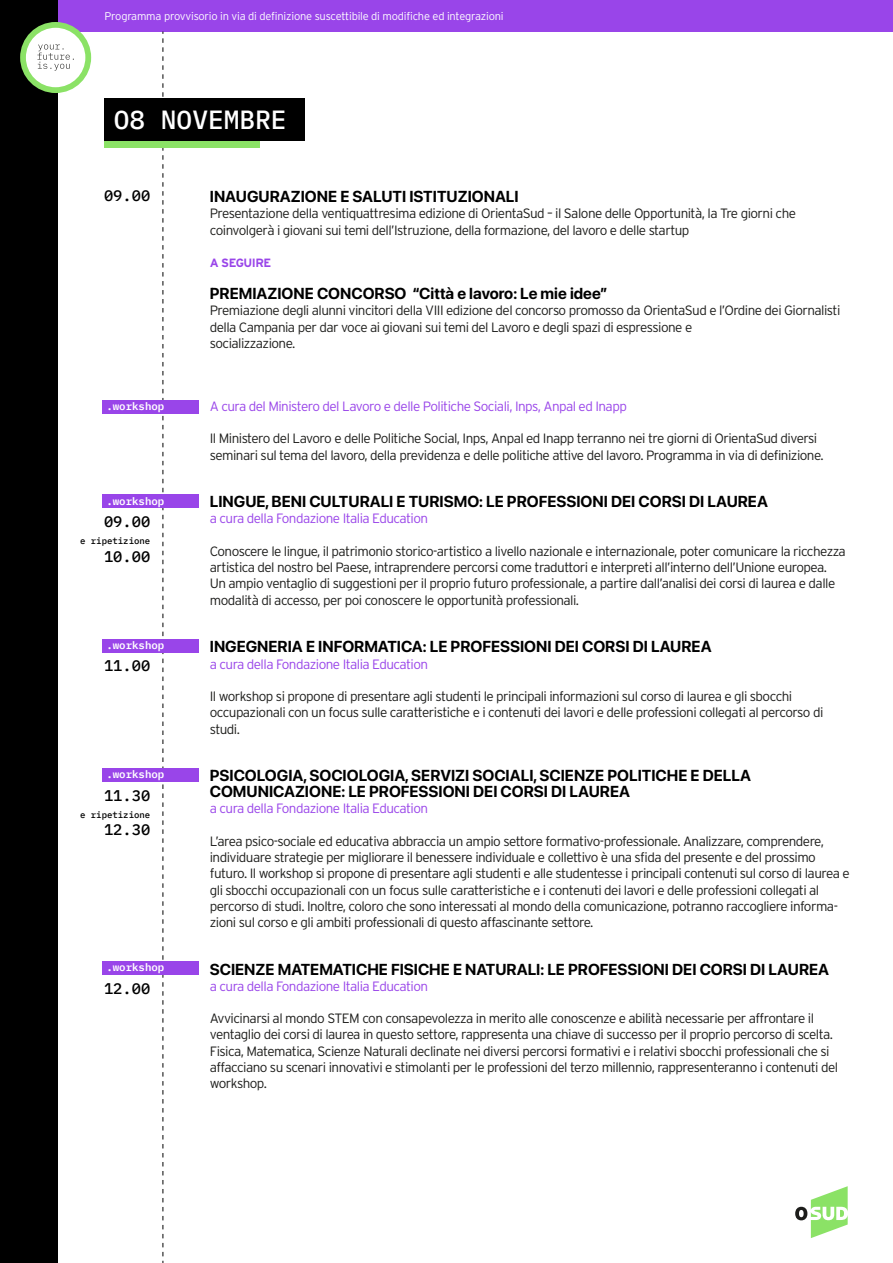
<style>
.page{position:relative;width:893px;height:1263px;background:#fff}
.page>*{position:absolute;margin:0;border:0;box-sizing:border-box;transform-origin:0 0}
.t1{font:500 26.25px "IBM Plex Mono";color:#fff}
.t2{font:15.75px/15.8px "SF Pro";color:#000}
.t3{font:500 15.45px "IBM Plex Mono";color:#000}
.t4{font:300 13.5px/16.2px "Interstate";letter-spacing:-.04em;color:#1d1d1b}
.t5{font:300 13.5px "Interstate";letter-spacing:-.04em;color:#9945e9}
.t6{font:700 12px "Interstate";letter-spacing:-.04em;color:#9945e9}
.t7{font:300 11.1px "Interstate";letter-spacing:-.02em;color:#fff}
.t8{font:600 10.8px "IBM Plex Mono";color:#fff}
.t9{font:500 9px "IBM Plex Mono";color:#000}
</style>
<div class="page">
<div style="left:55px;top:0;width:838px;height:32px;background:#9945e9"></div>
<div style="left:0;top:0;width:57px;height:1263px;background:#000"></div>
<svg style="left:163px;top:32px;width:1px;height:1231px"></svg>
<div style="left:102px;top:494px;width:97px;height:14px;background:#9945e9"></div>
<div style="left:102px;top:400px;width:97px;height:14px;background:#9945e9"></div>
<svg style="left:20px;top:22px;width:71px;height:71px"></svg>
<div style="left:26px;top:28px;width:59px;height:59px;background:#fff;border-radius:50%"></div>
<svg style="left:37px;top:44px;width:37px;height:27px"></svg>
<div style="left:102px;top:768px;width:97px;height:14px;background:#9945e9"></div>
<div style="left:102px;top:639px;width:97px;height:13px;background:#9945e9"></div>
<div style="left:102px;top:961px;width:97px;height:14px;background:#9945e9"></div>
<svg style="left:795px;top:1186px;width:53px;height:52px"></svg>
<div style="left:104px;top:99px;width:200px;height:42px;background:#000"></div>
<div style="left:104px;top:141px;width:155px;height:7px;background:#8be266"></div>
<p class="t7" style="left:105px;top:10px;width:401px">Programma provvisorio in via di definizione suscettibile di modifiche ed integrazioni</p>
<h1 class="t1" style="left:114px;top:99px;width:175px">08 NOVEMBRE</h1>
<p class="t3" style="left:104px;top:184px;width:48px">09.00</p>
<p class="t8" style="left:106px;top:398px;width:60px">.workshop</p>
<p class="t8" style="left:106px;top:492px;width:60px">.workshop</p>
<p class="t3" style="left:104px;top:510px;width:48px">09.00</p>
<p class="t9" style="left:80px;top:534px;width:72px">e ripetizione</p>
<p class="t3" style="left:104px;top:544px;width:48px">10.00</p>
<p class="t8" style="left:106px;top:636px;width:60px">.workshop</p>
<p class="t3" style="left:104px;top:654px;width:48px">11.00</p>
<p class="t8" style="left:106px;top:766px;width:60px">.workshop</p>
<p class="t3" style="left:104px;top:783px;width:48px">11.30</p>
<p class="t9" style="left:80px;top:808px;width:72px">e ripetizione</p>
<p class="t3" style="left:104px;top:818px;width:48px">12.30</p>
<p class="t8" style="left:106px;top:959px;width:60px">.workshop</p>
<p class="t3" style="left:104px;top:976px;width:48px">12.00</p>
<p class="t2" style="left:210px;top:189px;width:310px">INAUGURAZIONE E SALUTI ISTITUZIONALI</p>
<p class="t4" style="left:210px;top:205px;width:588px">Presentazione della ventiquattresima edizione di OrientaSud – il Salone delle Opportunità, la Tre giorni che coinvolgerà i giovani sui temi dell’Istruzione, della formazione, del lavoro e delle startup</p>
<p class="t6" style="left:210px;top:256px;width:63px">A SEGUIRE</p>
<p class="t2" style="left:210px;top:286px;width:399px">PREMIAZIONE CONCORSO “Città e lavoro: Le mie idee”</p>
<p class="t4" style="left:210px;top:302px;width:632px">Premiazione degli alunni vincitori della VIII edizione del concorso promosso da OrientaSud e l’Ordine dei Giornalisti della Campania per dar voce ai giovani sui temi del Lavoro e degli spazi di espressione e<br>socializzazione.</p>
<p class="t5" style="left:210px;top:399px;width:419px">A cura del Ministero del Lavoro e delle Politiche Sociali, Inps, Anpal ed Inapp</p>
<p class="t4" style="left:210px;top:430px;width:615px">Il Ministero del Lavoro e delle Politiche Social, Inps, Anpal ed Inapp terranno nei tre giorni di OrientaSud diversi seminari sul tema del lavoro, della previdenza e delle politiche attive del lavoro. Programma in via di definizione.</p>
<p class="t2" style="left:210px;top:494px;width:560px">LINGUE, BENI CULTURALI E TURISMO: LE PROFESSIONI DEI CORSI DI LAUREA</p>
<p class="t5" style="left:210px;top:511px;width:220px">a cura della Fondazione Italia Education</p>
<p class="t4" style="left:210px;top:543px;width:638px">Conoscere le lingue, il patrimonio storico-artistico a livello nazionale e internazionale, poter comunicare la ricchezza artistica del nostro bel Paese, intraprendere percorsi come traduttori e interpreti all’interno dell’Unione europea.<br>Un ampio ventaglio di suggestioni per il proprio futuro professionale, a partire dall’analisi dei corsi di laurea e dalle modalità di accesso, per poi conoscere le opportunità professionali.</p>
<p class="t2" style="left:210px;top:639px;width:503px">INGEGNERIA E INFORMATICA: LE PROFESSIONI DEI CORSI DI LAUREA</p>
<p class="t5" style="left:210px;top:656px;width:220px">a cura della Fondazione Italia Education</p>
<p class="t4" style="left:210px;top:688px;width:615px">Il workshop si propone di presentare agli studenti le principali informazioni sul corso di laurea e gli sbocchi occupazionali con un focus sulle caratteristiche e i contenuti dei lavori e delle professioni collegati al percorso di studi.</p>
<p class="t2" style="left:210px;top:768px;width:543px">PSICOLOGIA, SOCIOLOGIA, SERVIZI SOCIALI, SCIENZE POLITICHE E DELLA<br>COMUNICAZIONE: LE PROFESSIONI DEI CORSI DI LAUREA</p>
<p class="t5" style="left:210px;top:801px;width:220px">a cura della Fondazione Italia Education</p>
<p class="t4" style="left:210px;top:833px;width:641px">L’area psico-sociale ed educativa abbraccia un ampio settore formativo-professionale. Analizzare, comprendere, individuare strategie per migliorare il benessere individuale e collettivo è una sfida del presente e del prossimo futuro. Il workshop si propone di presentare agli studenti e alle studentesse i principali contenuti sul corso di laurea e gli sbocchi occupazionali con un focus sulle caratteristiche e i contenuti dei lavori e delle professioni collegati al percorso di studi. Inoltre, coloro che sono interessati al mondo della comunicazione, potranno raccogliere informa&shy;zioni sul corso e gli ambiti professionali di questo affascinante settore.</p>
<p class="t2" style="left:210px;top:962px;width:621px">SCIENZE MATEMATICHE FISICHE E NATURALI: LE PROFESSIONI DEI CORSI DI LAUREA</p>
<p class="t5" style="left:210px;top:979px;width:220px">a cura della Fondazione Italia Education</p>
<p class="t4" style="left:210px;top:1010px;width:630px">Avvicinarsi al mondo STEM con consapevolezza in merito alle conoscenze e abilità necessarie per affrontare il ventaglio dei corsi di laurea in questo settore, rappresenta una chiave di successo per il proprio percorso di scelta.<br>Fisica, Matematica, Scienze Naturali declinate nei diversi percorsi formativi e i relativi sbocchi professionali che si affacciano su scenari innovativi e stimolanti per le professioni del terzo millennio, rappresenteranno i contenuti del workshop.</p>
</div>
